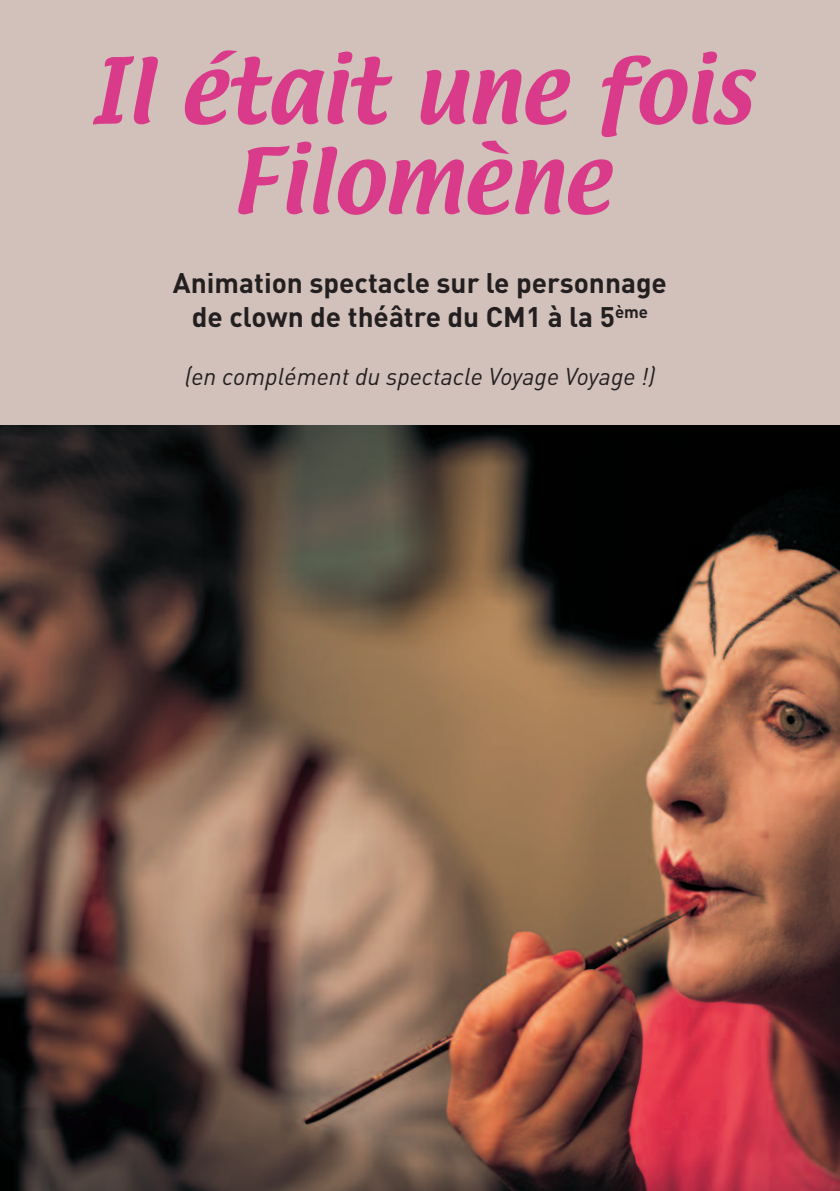
<style>
.page{position:relative;width:840px;height:1191px;background:#fff}
.page>*{position:absolute;margin:0;border:0;box-sizing:border-box;transform-origin:0 0}
.t1{font:80px/90px "Textile";color:#da3a8a;text-align:center}
.t2{font:700 28px/33.6px "DIN";color:#231f20;text-align:center}
.t3{font:italic 24px "DIN";color:#231f20}
</style>
<div class="page">
<div style="left:0;top:0;width:839px;height:1191px;background:#d2c1ba"></div>
<img style="left:0;top:425px;width:839px;height:766px">
<h1 class="t1" style="left:88px;top:51px;width:664px">Il était une fois<br>Filomène</h1>
<p class="t2" style="left:173px;top:267px;width:495px">Animation spectacle sur le personnage de clown de théâtre du CM1 à la 5<sup>ème</sup></p>
<p class="t3" style="left:184px;top:367px;width:472px">(en complément du spectacle Voyage Voyage !)</p>
</div>
